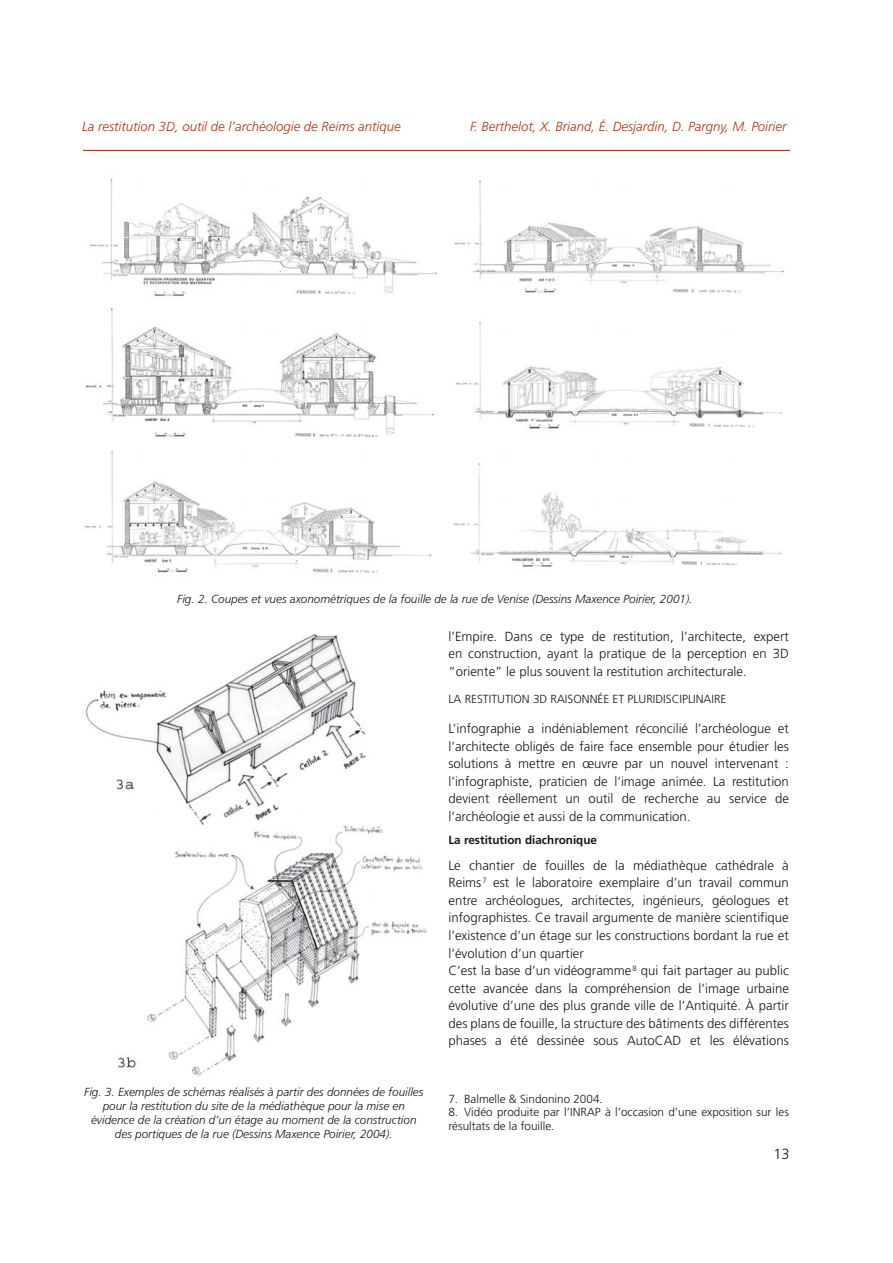
<style>
.page{position:relative;width:893px;height:1263px;background:#fff}
.page>*{position:absolute;margin:0;border:0;box-sizing:border-box;transform-origin:0 0}
.t1{font:300 14.7px "Frutiger";color:#1a171b}
.t2{font:300 13.2px/17.5px "Frutiger";color:#1a171b;text-align:justify}
.t3{font:italic 300 13.2px "Frutiger";color:#ae3417}
.t4{font:italic 300 11.7px/14.1px "Frutiger";color:#1a171b;text-align:center}
.t5{font:300 11.7px/13.2px "Frutiger";color:#1a171b}
.t6{font:700 11.7px "Frutiger";color:#1a171b}
</style>
<div class="page">
<hr style="left:83px;top:150px;width:707px;height:1px;background:#ae3417">
<img style="left:84px;top:178px;width:700px;height:395px">
<img style="left:85px;top:633px;width:342px;height:443px">
<p class="t3" style="left:82px;top:121px;width:320px">La restitution 3D, outil de l’archéologie de Reims antique</p>
<p class="t3" style="left:470px;top:121px;width:318px">F. Berthelot, X. Briand, É. Desjardin, D. Pargny, M. Poirier</p>
<p class="t4" style="left:177px;top:593px;width:517px">Fig. 2. Coupes et vues axonométriques de la fouille de la rue de Venise (Dessins Maxence Poirier, 2001).</p>
<p class="t4" style="left:84px;top:1086px;width:341px">Fig. 3. Exemples de schémas réalisés à partir des données de fouilles pour la restitution du site de la médiathèque pour la mise en évidence de la création d’un étage au moment de la construction des portiques de la rue (Dessins Maxence Poirier, 2004).</p>
<p class="t2" style="left:448px;top:628px;width:342px">l’Empire. Dans ce type de restitution, l’architecte, expert en construction, ayant la pratique de la perception en 3D “oriente” le plus souvent la restitution architecturale.</p>
<p class="t5" style="left:448px;top:693px;width:279px">LA RESTITUTION 3D RAISONNÉE ET PLURIDISCIPLINAIRE</p>
<p class="t2" style="left:448px;top:721px;width:342px">L’infographie a indéniablement réconcilié l’archéologue et l’architecte obligés de faire face ensemble pour étudier les solutions à mettre en œuvre par un nouvel intervenant : l’infographiste, praticien de l’image animée. La restitution devient réellement un outil de recherche au service de l’archéologie et aussi de la communication.</p>
<p class="t6" style="left:448px;top:835px;width:150px">La restitution diachronique</p>
<p class="t2" style="left:448px;top:857px;width:342px;text-align:left">Le chantier de fouilles de la médiathèque cathédrale à Reims <sup>7</sup> est le laboratoire exemplaire d’un travail commun entre archéologues, architectes, ingénieurs, géologues et infographistes. Ce travail argumente de manière scientifique l’existence d’un étage sur les constructions bordant la rue et l’évolution d’un quartier<br>C’est la base d’un vidéogramme <sup>8</sup> qui fait partager au public cette avancée dans la compréhension de l’image urbaine évolutive d’une des plus grande ville de l’Antiquité. À partir des plans de fouille, la structure des bâtiments des différentes phases a été dessinée sous AutoCAD et les élévations</p>
<p class="t5" style="left:448px;top:1093px;width:156px">7. Balmelle &amp; Sindonino 2004.</p>
<p class="t5" style="left:448px;top:1107px;width:342px">8. Vidéo produite par l’INRAP à l’occasion d’une exposition sur les résultats de la fouille.</p>
<p class="t1" style="left:773px;top:1148px;width:18px">13</p>
</div>
